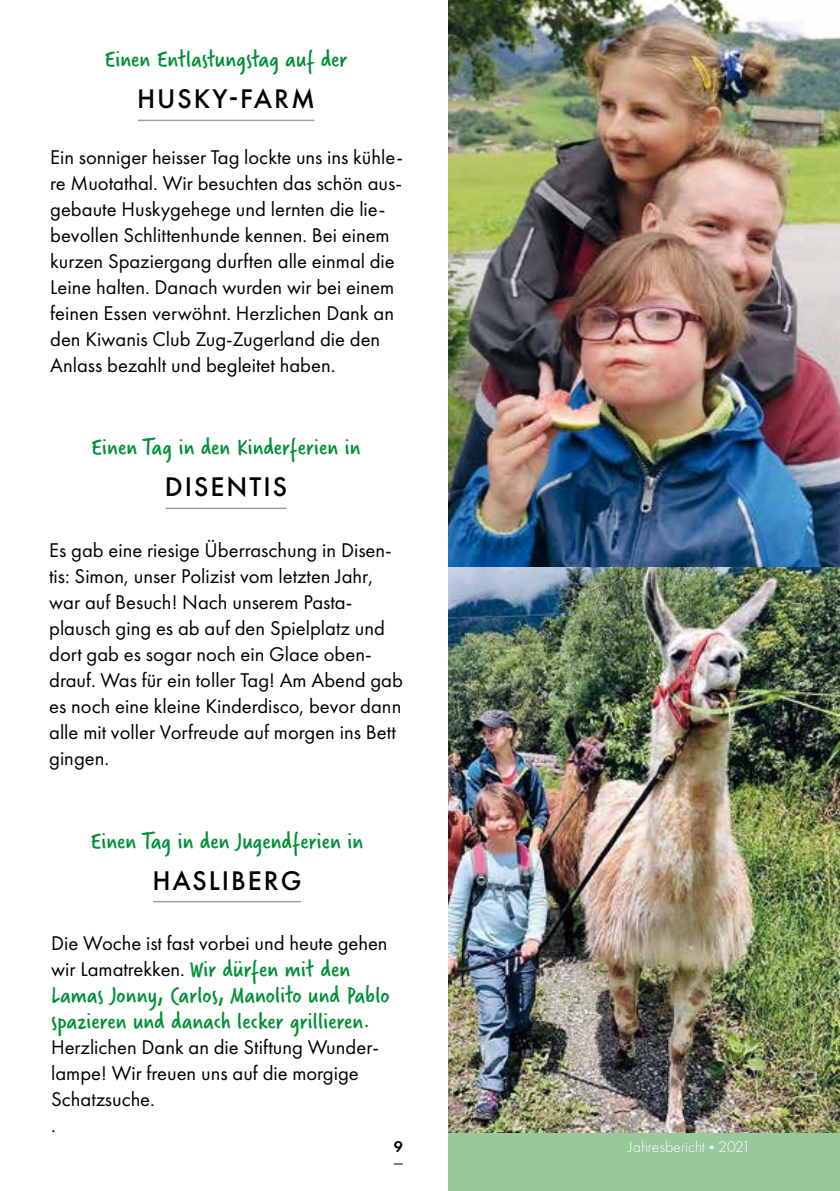
<style>
.page{position:relative;width:840px;height:1191px;background:#fff}
.page>*{position:absolute;margin:0;border:0;box-sizing:border-box;transform-origin:0 0}
.t1{font:500 28px "Futura PT";letter-spacing:.07em;color:#000}
.t2{font:25px/26px "Verveine";letter-spacing:.01em;color:#009036}
.t3{font:20.6px/26px "Futura PT";color:#000}
.t4{font:300 16px "Futura PT";color:#fff}
.t5{font:600 16px "Futura PT";color:#000}
.s1{font-family:"Verveine";font-size:25px;color:#009036}
</style>
<div class="page">
<div style="left:448px;top:1028px;width:391px;height:163px;background:#98c99b"></div>
<img style="left:448px;top:566px;width:391px;height:566px">
<hr style="left:138px;top:120px;width:176px;height:1px;background:#9c9e9f">
<hr style="left:166px;top:507px;width:120px;height:2px;background:#9c9e9f">
<img style="left:448px;top:0;width:391px;height:566px">
<hr style="left:153px;top:901px;width:148px;height:1px;background:#9c9e9f">
<p class="t2" style="left:105px;top:46px;width:244px">Einen Entlastungstag auf der</p>
<h1 class="t1" style="left:137px;top:82px;width:179px">HUSKY-FARM</h1>
<p class="t3" style="left:50px;top:144px;width:354px">Ein sonniger heisser Tag lockte uns ins kühle&shy;re Muotathal. Wir besuchten das schön aus&shy;gebaute Huskygehege und lernten die lie&shy;bevollen Schlittenhunde kennen. Bei einem kurzen Spaziergang durften alle einmal die Leine halten. Danach wurden wir bei einem feinen Essen verwöhnt. Herzlichen Dank an den Kiwanis Club Zug-Zugerland die den Anlass bezahlt und begleitet haben.</p>
<p class="t2" style="left:92px;top:434px;width:270px">Einen Tag in den Kinderferien in</p>
<h1 class="t1" style="left:165px;top:470px;width:124px">DISENTIS</h1>
<p class="t3" style="left:49px;top:536px;width:355px">Es gab eine riesige Überraschung in Disen&shy;tis: Simon, unser Polizist vom letzten Jahr, war auf Besuch! Nach unserem Pasta&shy;plausch ging es ab auf den Spielplatz und dort gab es sogar noch ein Glace oben&shy;drauf. Was für ein toller Tag! Am Abend gab es noch eine kleine Kinderdisco, bevor dann alle mit voller Vorfreude auf morgen ins Bett gingen.</p>
<p class="t2" style="left:91px;top:827px;width:274px">Einen Tag in den Jugendferien in</p>
<h1 class="t1" style="left:152px;top:863px;width:151px">HASLIBERG</h1>
<p class="t3" style="left:51px;top:930px;width:338px">Die Woche ist fast vorbei und heute gehen wir Lamatrekken. <span class="s1">Wir dürfen mit den</span></p>
<p class="t2" style="left:51px;top:982px;width:339px">Lamas Jonny, Carlos, Manolito und Pablo spazieren und danach lecker grillieren.</p>
<p class="t3" style="left:51px;top:1034px;width:329px">Herzlichen Dank an die Stiftung Wunder&shy;lampe! Wir freuen uns auf die morgige<br>Schatzsuche.<br>.</p>
<p class="t5" style="left:393px;top:1136px;width:11px">9</p>
<p class="t4" style="left:628px;top:1137px;width:123px">Jahresbericht <sup>.</sup> 2021</p>
</div>
